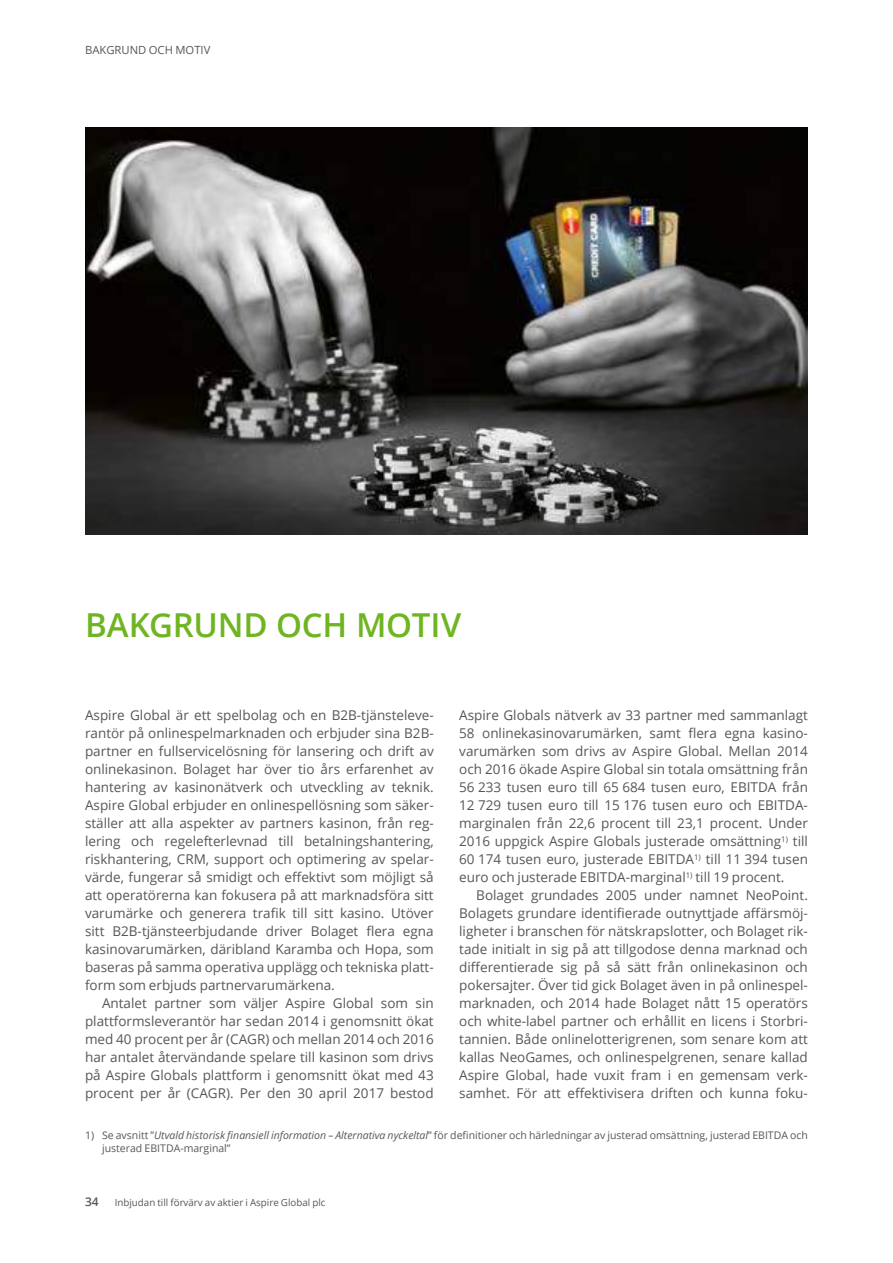
<style>
.page{position:relative;width:893px;height:1263px;background:#fff}
.page>*{position:absolute;margin:0;border:0;box-sizing:border-box;transform-origin:0 0}
.t1{font:600 33px "Open Sans";letter-spacing:-.005em;color:#6fb521}
.t2{font:13.5px/18px "Open Sans";color:#555756;text-align:justify}
.t3{font:600 12px "Open Sans";color:#555756}
.t4{font:11.25px "Open Sans";color:#555756}
.t5{font:10.5px/13.5px "Open Sans";color:#555756}
.t6{font:9.75px "Open Sans";color:#555756}
.s1{font-style:italic}
</style>
<div class="page">
<img style="left:85px;top:128px;width:723px;height:406px">
<p class="t4" style="left:85px;top:42px;width:16px">Bakgrund</p>
<p class="t4" style="left:149px;top:42px;width:9px">och</p>
<p class="t4" style="left:175px;top:42px;width:8px">motiv</p>
<h1 class="t1" style="left:85px;top:603px;width:378px">BAKGRUND OCH MOTIV</h1>
<p class="t2" style="left:459px;top:706px;width:350px">Aspire Globals nätverk av 33 partner med sammanlagt 58 onlinekasinovarumärken, samt flera egna kasino&shy;varumärken som drivs av Aspire Global. Mellan 2014 och 2016 ökade Aspire Global sin totala omsättning från 56 233 tusen euro till 65 684 tusen euro, EBITDA från 12 729 tusen euro till 15 176 tusen euro och EBITDA&shy;marginalen från 22,6 procent till 23,1 procent. Under 2016 uppgick Aspire Globals justerade omsättning<sup>1)</sup> till 60 174 tusen euro, justerade EBITDA<sup>1)</sup> till 11 394 tusen euro och justerade EBITDA-marginal<sup>1)</sup> till 19 procent.</p>
<p class="t2" style="left:459px;top:886px;width:350px;text-indent:17px">Bolaget grundades 2005 under namnet NeoPoint.<br>Bolagets grundare identifierade outnyttjade affärsmöj&shy;ligheter i branschen för nätskrapslotter, och Bolaget rik&shy;tade initialt in sig på att tillgodose denna marknad och differentierade sig på så sätt från onlinekasinon och pokersajter. Över tid gick Bolaget även in på onlinespel&shy;marknaden, och 2014 hade Bolaget nått 15 operatörs och white-label partner och erhållit en licens i Storbri&shy;tannien. Både onlinelotterigrenen, som senare kom att kallas NeoGames, och onlinespelgrenen, senare kallad Aspire Global, hade vuxit fram i en gemensam verk&shy;samhet. För att effektivisera driften och kunna foku-</p>
<p class="t5" style="left:102px;top:1128px;width:707px;text-indent:-17px">1) Se avsnitt ”<span class="s1">Utvald historisk finansiell information – Alternativa nyckeltal</span>” för definitioner och härledningar av justerad omsättning, justerad EBITDA och justerad EBITDA-marginal”</p>
<p class="t2" style="left:85px;top:706px;width:350px">Aspire Global är ett spelbolag och en B2B-tjänsteleve&shy;rantör på onlinespelmarknaden och erbjuder sina B2B&shy;partner en fullservicelösning för lansering och drift av onlinekasinon. Bolaget har över tio års erfarenhet av hantering av kasinonätverk och utveckling av teknik.<br>Aspire Global erbjuder en onlinespellösning som säker&shy;ställer att alla aspekter av partners kasinon, från reg&shy;lering och regelefterlevnad till betalningshantering, riskhantering, CRM, support och optimering av spelar&shy;värde, fungerar så smidigt och effektivt som möjligt så att operatörerna kan fokusera på att marknadsföra sitt varumärke och generera trafik till sitt kasino. Utöver sitt B2B-tjänsteerbjudande driver Bolaget flera egna kasinovarumärken, däribland Karamba och Hopa, som baseras på samma operativa upplägg och tekniska platt&shy;form som erbjuds partnervarumärkena.</p>
<p class="t2" style="left:85px;top:994px;width:350px;text-indent:17px">Antalet partner som väljer Aspire Global som sin plattformsleverantör har sedan 2014 i genomsnitt ökat med 40 procent per år (CAGR) och mellan 2014 och 2016 har antalet återvändande spelare till kasinon som drivs på Aspire Globals plattform i genomsnitt ökat med 43 procent per år (CAGR). Per den 30 april 2017 bestod</p>
<p class="t3" style="left:85px;top:1193px;width:15px">34</p>
<p class="t6" style="left:115px;top:1196px;width:212px">Inbjudan till förvärv av aktier i Aspire Global plc</p>
</div>
